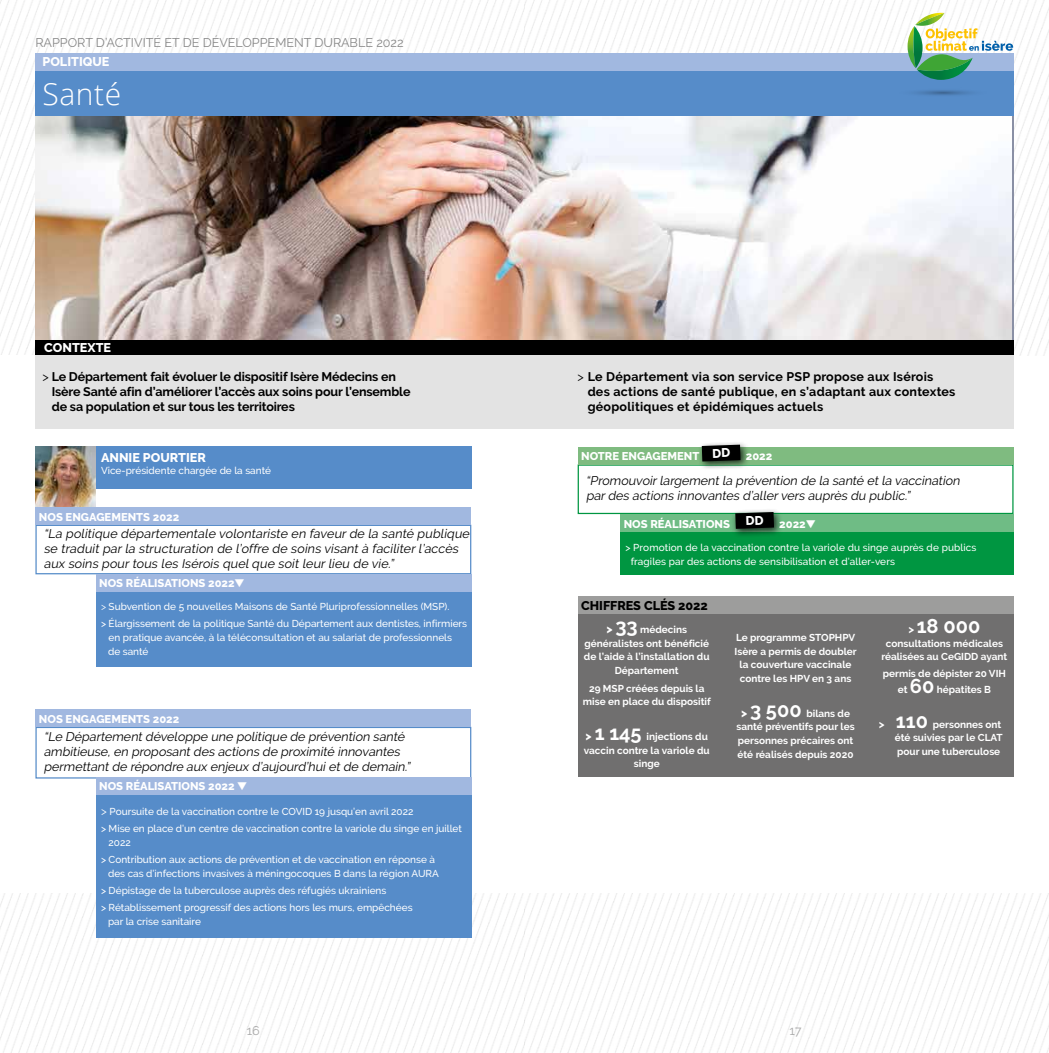
<style>
.page{position:relative;width:1049px;height:1053px;background:#fff}
.page>*{position:absolute;margin:0;border:0;box-sizing:border-box;transform-origin:0 0}
.t1{font:300 30px "Open Sans";letter-spacing:.02em;color:#fff}
.t2{font:700 20px "Raleway";color:#fff}
.t3{font:12.62px "Raleway";color:#878787}
.t4{font:800 12.62px "Raleway";color:#fff}
.t5{font:800 12.62px "Raleway";color:#000}
.t6{font:italic 12.5px/15px "Raleway";color:#000}
.t7{font:700 12.5px/15px "Raleway";letter-spacing:-.01em;color:#000}
.t8{font:700 12.5px/15px "Raleway";letter-spacing:.02em;color:#000}
.t9{font:800 11.25px "Raleway";color:#fff}
.t10{font:500 10px/17.2px "Raleway";color:#fff}
.t11{font:700 10px/13.8px "Raleway";color:#fff;text-align:center}
.s1{font-weight:400}
.s2{font-weight:400;font-size:11.25px}
.s3{font-weight:800;font-size:11.88px}
.s4{font-size:20px}
.s5{font-size:11.25px}
</style>
<div class="page">
<img style="left:0;top:893px;width:1049px;height:159px">
<img style="left:0;top:0;width:1049px;height:355px">
<img style="left:35px;top:446px;width:61px;height:61px">
<div style="left:96px;top:446px;width:375px;height:43px;background:#568cc9"></div>
<div style="left:35px;top:524px;width:436px;height:50px;border:1px solid #568cc9"></div>
<div style="left:96px;top:592px;width:375px;height:74px;background:#568cc9"></div>
<div style="left:35px;top:507px;width:436px;height:17px;background:#a1b8e0"></div>
<div style="left:96px;top:574px;width:375px;height:18px;background:#a1b8e0"></div>
<div style="left:35px;top:726px;width:436px;height:52px;border:1px solid #568cc9"></div>
<div style="left:96px;top:795px;width:375px;height:142px;background:#568cc9"></div>
<div style="left:35px;top:709px;width:436px;height:17px;background:#a1b8e0"></div>
<div style="left:96px;top:777px;width:375px;height:18px;background:#a1b8e0"></div>
<div style="left:578px;top:596px;width:435px;height:18px;background:#9d9d9c"></div>
<div style="left:578px;top:614px;width:435px;height:162px;background:#706f6f"></div>
<div style="left:35px;top:53px;width:978px;height:18px;background:#a1b8e0"></div>
<div style="left:35px;top:71px;width:978px;height:45px;background:#568cc9"></div>
<div style="left:35px;top:355px;width:978px;height:74px;background:#e3e3e3"></div>
<img style="left:35px;top:116px;width:977px;height:224px">
<div style="left:578px;top:464px;width:435px;height:50px;border:1px solid #009641"></div>
<div style="left:620px;top:531px;width:393px;height:43px;background:#009641"></div>
<div style="left:578px;top:446px;width:435px;height:18px;background:#7fbb80"></div>
<div style="left:698px;top:440px;width:52px;height:30px;background:#000;opacity:.75"></div>
<div style="left:620px;top:514px;width:393px;height:17px;background:#6fbc85"></div>
<div style="left:731px;top:508px;width:52px;height:30px;background:#000;opacity:.75"></div>
<svg style="left:907px;top:13px;width:106px;height:67px"></svg>
<svg style="left:1013px;top:85px;width:11px;height:14px"></svg>
<div style="left:35px;top:340px;width:978px;height:15px;background:#000"></div>
<svg style="left:702px;top:444px;width:38px;height:17px"></svg>
<svg style="left:735px;top:512px;width:39px;height:17px"></svg>
<p class="t3" style="left:35px;top:36px;width:370px">RAPPORT D’ACTIVITÉ ET DE DÉVELOPPEMENT DURABLE 2022</p>
<h1 class="t1" style="left:49px;top:73px;width:155px">Autonomie</h1>
<p class="t4" style="left:43px;top:55px;width:68px">POLITIQUE</p>
<h1 class="t1" style="left:43px;top:73px;width:80px">Santé</h1>
<p class="t4" style="left:44px;top:341px;width:68px">CONTEXTE</p>
<p class="t7" style="left:52px;top:369px;width:360px;text-indent:-9px"><span class="s1">&gt;</span> Le Département fait évoluer le dispositif Isère Médecins en<br>Isère Santé afin d’améliorer l’accès aux soins pour l’ensemble de sa population et sur tous les territoires</p>
<p class="t8" style="left:588px;top:369px;width:369px;text-indent:-10px"><span class="s1">&gt;</span> →Le Département via son service PSP propose aux Isérois des actions de santé publique, en s’adaptant aux contextes géopolitiques et épidémiques actuels</p>
<p class="t4" style="left:101px;top:450px;width:106px">ANNIE POURTIER</p>
<p class="t10" style="left:101px;top:462px;width:172px">Vice-présidente chargée de la santé</p>
<p class="t9" style="left:39px;top:510px;width:142px">NOS ENGAGEMENTS 2022</p>
<p class="t6" style="left:44px;top:526px;width:429px">“La politique départementale volontariste en faveur de la santé publique se traduit par la structuration de l’offre de soins visant à faciliter l’accès aux soins pour tous les Isérois quel que soit leur lieu de vie.”</p>
<p class="t10" style="left:101px;top:597px;width:368px"><span class="s1">&gt;</span> Subvention de 5 nouvelles Maisons de Santé Pluriprofessionnelles (MSP).<br>&gt; Élargissement de la politique Santé du Département aux dentistes, infirmiers</p>
<p class="t10" style="left:108px;top:630px;width:345px;line-height:13.8px">en pratique avancée, à la téléconsultation et au salariat de professionnels de santé</p>
<p class="t9" style="left:99px;top:577px;width:147px">NOS RÉALISATIONS 2022▼</p>
<p class="t9" style="left:39px;top:712px;width:142px">NOS ENGAGEMENTS 2022</p>
<p class="t6" style="left:44px;top:729px;width:370px">“Le Département développe une politique de prévention santé ambitieuse, en proposant des actions de proximité innovantes permettant de répondre aux enjeux d’aujourd’hui et de demain.”</p>
<p class="t10" style="left:101px;top:802px;width:362px"><span class="s2">&gt;</span> Poursuite de la vaccination contre le COVID 19 jusqu’en avril 2022<br>&gt; Mise en place d’un centre de vaccination contre la variole du singe en juillet</p>
<p class="t10" style="left:101px;top:833px;width:336px;text-indent:8px">2022<br>&gt; Contribution aux actions de prévention et de vaccination en réponse à</p>
<p class="t10" style="left:101px;top:864px;width:339px;text-indent:7px">des cas d’infections invasives à méningocoques B dans la région AURA &gt; Dépistage de la tuberculose auprès des réfugiés ukrainiens<br>&gt; Rétablissement progressif des actions hors les murs, empêchées</p>
<p class="t10" style="left:108px;top:912px;width:94px">par la crise sanitaire</p>
<p class="t9" style="left:99px;top:779px;width:150px">NOS RÉALISATIONS 2022 ▼</p>
<p class="t9" style="left:581px;top:450px;width:120px">NOTRE ENGAGEMENT</p>
<p class="t9" style="left:746px;top:450px;width:28px">2022</p>
<p class="t6" style="left:586px;top:473px;width:378px">“Promouvoir largement la prévention de la santé et la vaccination par des actions innovantes d’aller vers auprès du public.”</p>
<p class="t9" style="left:624px;top:517px;width:108px">NOS RÉALISATIONS</p>
<p class="t9" style="left:779px;top:517px;width:38px">2022▼</p>
<p class="t10" style="left:631px;top:540px;width:347px;line-height:13.8px;text-indent:-5px">&gt; Promotion de la vaccination contre la variole du singe auprès de publics fragiles par des actions de sensibilisation et d’aller-vers</p>
<p class="t5" style="left:581px;top:598px;width:128px">CHIFFRES CLÉS 2022</p>
<p class="t11" style="left:584px;top:622px;width:127px"><span class="s3">&gt;</span> <span class="s4">33</span> médecins généralistes ont bénéficié de l’aide à l’installation du<br>Département</p>
<p class="t11" style="left:583px;top:681px;width:129px">29 MSP créées depuis la mise en place du dispositif</p>
<p class="t11" style="left:584px;top:729px;width:127px"><span class="s3">&gt;</span> <span class="s4">1 145</span> injections du vaccin contre la variole du singe</p>
<p class="t11" style="left:734px;top:630px;width:124px">Le programme STOPHPV<br>Isère a permis de doubler la couverture vaccinale contre les HPV en 3 ans</p>
<p class="t11" style="left:736px;top:706px;width:120px"><span class="s3">&gt;</span> <span class="s4">3 500</span> bilans de santé préventifs pour les personnes précaires ont été réalisés depuis 2020</p>
<h2 class="t2" style="left:908px;top:614px;width:73px"><span class="s5">&gt;</span> 18 000</h2>
<p class="t11" style="left:881px;top:636px;width:127px">consultations médicales réalisées au CeGIDD ayant</p>
<p class="t11" style="left:883px;top:665px;width:125px;line-height:16.2px">permis de dépister 20 VIH et <span class="s4">60</span> hépatites B</p>
<p class="t11" style="left:895px;top:717px;width:109px;text-align:left;text-indent:-16px"><span class="s5">&gt;</span> <span class="s4">110</span> personnes ont été suivies par le CLAT pour une tuberculose</p>
<p class="t3" style="left:247px;top:1022px;width:15px">16</p>
<p class="t3" style="left:790px;top:1022px;width:13px">17</p>
</div>
